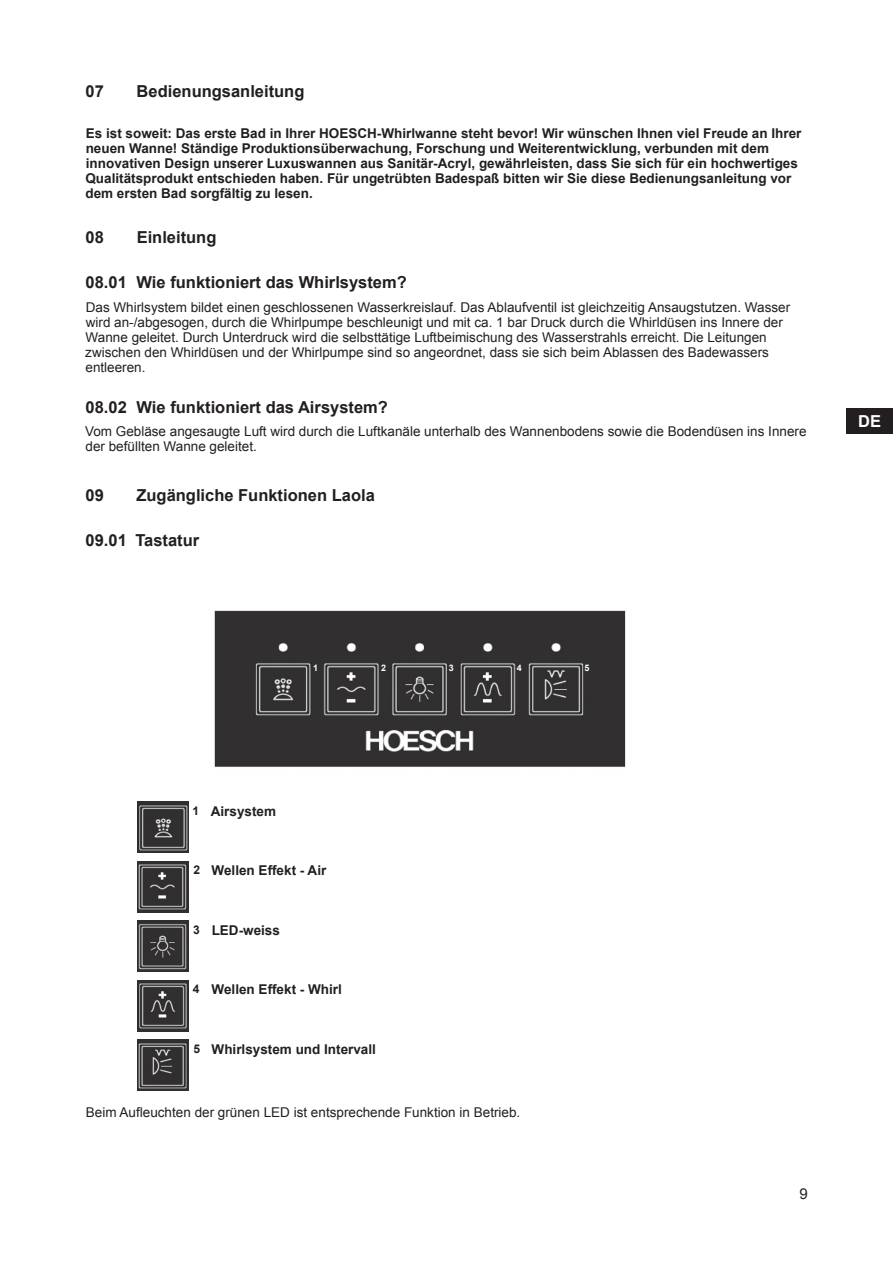
<style>
.page{position:relative;width:893px;height:1263px;background:#fff}
.page>*{position:absolute;margin:0;border:0;box-sizing:border-box;transform-origin:0 0}
.t1{font:700 16.5px "Arial";color:#231f20}
.t2{font:700 16.5px "Arial";color:#fff}
.t3{font:15px "Arial";color:#231f20}
.t4{font:13.5px/15px "Arial";color:#231f20}
.t5{font:700 13.5px/15px "Arial";color:#231f20}
.t6{font:700 9px "Arial";color:#fff}
.s1{font-size:12px}
</style>
<div class="page">
<div style="left:846px;top:408px;width:47px;height:26px;background:#231f20"></div>
<img style="left:137px;top:801px;width:52px;height:52px">
<img style="left:137px;top:861px;width:52px;height:51px">
<img style="left:137px;top:921px;width:52px;height:51px">
<img style="left:137px;top:980px;width:52px;height:51px">
<img style="left:137px;top:1040px;width:52px;height:51px">
<img style="left:214px;top:610px;width:412px;height:157px">
<p class="t1" style="left:86px;top:80px;width:20px">07</p>
<p class="t1" style="left:137px;top:80px;width:169px">Bedienungsanleitung</p>
<p class="t5" style="left:85px;top:126px;width:717px">Es ist soweit: Das erste Bad in Ihrer HOESCH-Whirlwanne steht bevor! Wir wünschen Ihnen viel Freude an Ihrer neuen Wanne! Ständige Produktionsüberwachung, Forschung und Weiterentwicklung, verbunden mit dem innovativen Design unserer Luxuswannen aus Sanitär-Acryl, gewährleisten, dass Sie sich für ein hochwertiges Qualitätsprodukt entschieden haben. Für ungetrübten Badespaß bitten wir Sie diese Bedienungsanleitung vor dem ersten Bad sorgfältig zu lesen.</p>
<p class="t1" style="left:86px;top:226px;width:20px">08</p>
<p class="t1" style="left:137px;top:226px;width:81px">Einleitung</p>
<p class="t1" style="left:86px;top:272px;width:323px">08.01 Wie funktioniert das Whirlsystem?</p>
<p class="t4" style="left:85px;top:300px;width:706px">Das Whirlsystem bildet einen geschlossenen Wasserkreislauf. Das Ablaufventil ist gleichzeitig Ansaugstutzen. Wasser wird an-/abgesogen, durch die Whirlpumpe beschleunigt und mit ca. 1 bar Druck durch die Whirldüsen ins Innere der Wanne geleitet. Durch Unterdruck wird die selbsttätige Luftbeimischung des Wasserstrahls erreicht. Die Leitungen zwischen den Whirldüsen und der Whirlpumpe sind so angeordnet, dass sie sich beim Ablassen des Badewassers entleeren.</p>
<p class="t1" style="left:86px;top:396px;width:304px">08.02 Wie funktioniert das Airsystem?</p>
<p class="t4" style="left:85px;top:424px;width:723px">Vom Gebläse angesaugte Luft wird durch die Luftkanäle unterhalb des Wannenbodens sowie die Bodendüsen ins Innere der befüllten Wanne geleitet.</p>
<p class="t1" style="left:86px;top:484px;width:20px">09</p>
<p class="t1" style="left:136px;top:484px;width:240px">Zugängliche Funktionen Laola</p>
<p class="t1" style="left:86px;top:529px;width:115px">09.01 Tastatur</p>
<p class="t6" style="left:313px;top:662px;width:6px">1</p>
<p class="t6" style="left:381px;top:662px;width:6px">2</p>
<p class="t6" style="left:449px;top:662px;width:6px">3</p>
<p class="t6" style="left:517px;top:662px;width:6px">4</p>
<p class="t6" style="left:584px;top:662px;width:6px">5</p>
<p class="t2" style="left:858px;top:410px;width:24px">DE</p>
<p class="t5" style="left:192px;top:804px;width:85px"><span class="s1">1</span> Airsystem</p>
<p class="t5" style="left:193px;top:863px;width:134px"><span class="s1">2</span> Wellen Effekt - Air</p>
<p class="t5" style="left:193px;top:923px;width:88px"><span class="s1">3</span> LED-weiss</p>
<p class="t5" style="left:193px;top:982px;width:151px"><span class="s1">4</span> Wellen Effekt - Whirl</p>
<p class="t5" style="left:193px;top:1042px;width:184px"><span class="s1">5</span> Whirlsystem und Intervall</p>
<p class="t4" style="left:86px;top:1105px;width:436px">Beim Aufleuchten der grünen LED ist entsprechende Funktion in Betrieb.</p>
<p class="t3" style="left:800px;top:1184px;width:10px">9</p>
</div>
